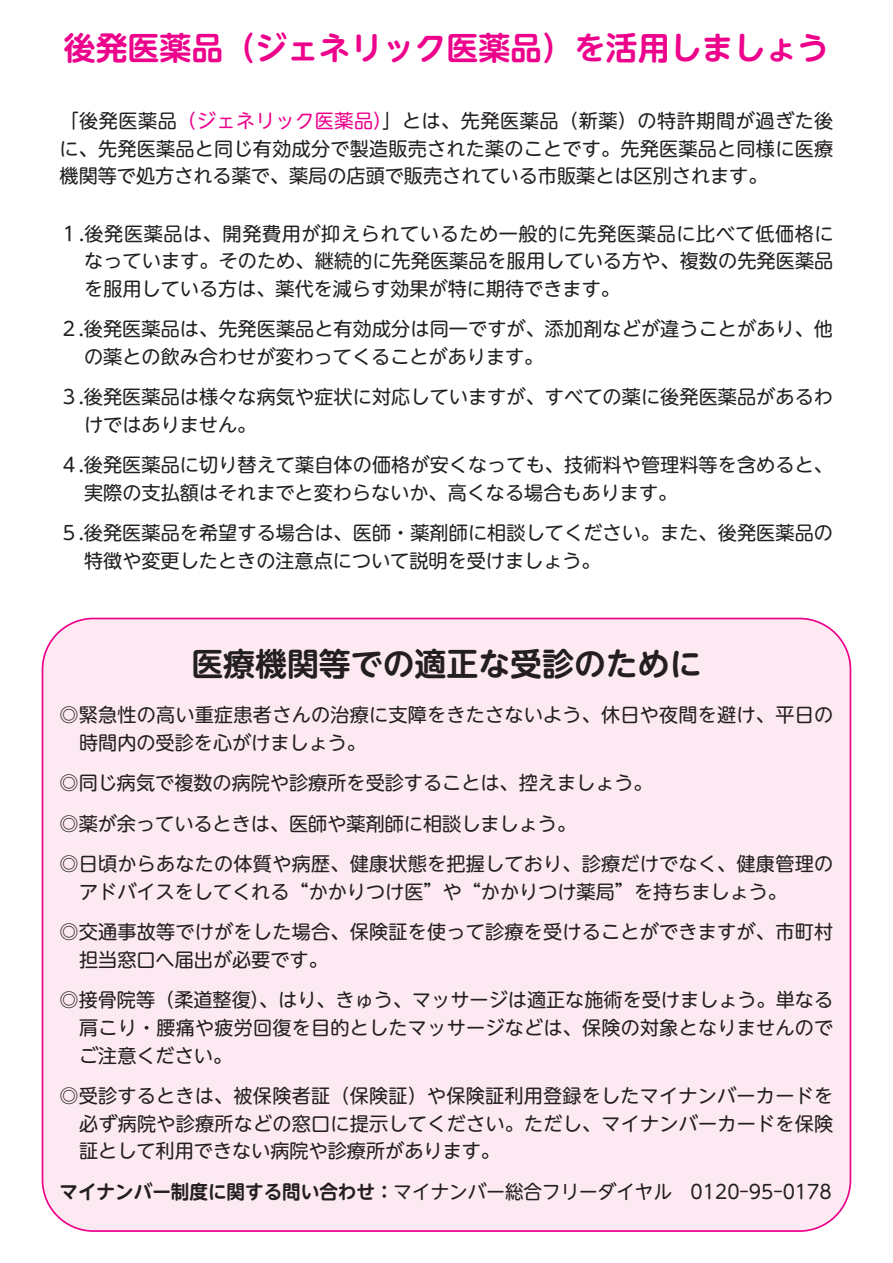
<style>
.page{position:relative;width:893px;height:1263px;background:#fff}
.page>*{position:absolute;margin:0;border:0;box-sizing:border-box;transform-origin:0 0}
.t1{font:700 31.95px "UD Shin M Go Pro De";color:#ed028c}
.t2{font:700 31.95px "UD Shin M Go Pro De";color:#231f20}
.t3{font:19.2px/27.6px "UD Shin M Go Pro";color:#231f20}
.s1{color:#ed028c}
.s2{font-family:"UD Shin M Go Pro De";font-weight:700}
</style>
<div class="page">
<div style="left:43px;top:618px;width:807px;height:613px;background:#fce9f1;border-radius:51px"></div>
<h1 class="t1" style="left:64px;top:21px;width:767px">後発医薬品（ジェネリック医薬品）を活用しましょう</h1>
<p class="t3" style="left:60px;top:106px;width:775px;text-align:justify">「後発医薬品<span class="s1">（ジェネリック医薬品）</span>」とは、先発医薬品（新薬）の特許期間が過ぎた後に、先発医薬品と同じ有効成分で製造販売された薬のことです。先発医薬品と同様に医療機関等で処方される薬で、薬局の店頭で販売されている市販薬とは区別されます。</p>
<p class="t3" style="left:84px;top:218px;width:751px;text-align:justify;text-indent:-25px">１.後発医薬品は、開発費用が抑えられているため一般的に先発医薬品に比べて低価格になっています。そのため、継続的に先発医薬品を服用している方や、複数の先発医薬品を服用している方は、薬代を減らす効果が特に期待できます。</p>
<p class="t3" style="left:84px;top:314px;width:750px;text-indent:-25px">２.後発医薬品は、先発医薬品と有効成分は同一ですが、添加剤などが違うことがあり、他の薬との飲み合わせが変わってくることがあります。</p>
<p class="t3" style="left:84px;top:382px;width:750px;text-indent:-25px">３.後発医薬品は様々な病気や症状に対応していますが、すべての薬に後発医薬品があるわけではありません。</p>
<p class="t3" style="left:84px;top:450px;width:750px;text-indent:-25px">４.後発医薬品に切り替えて薬自体の価格が安くなっても、技術料や管理料等を含めると、実際の支払額はそれまでと変わらないか、高くなる場合もあります。</p>
<p class="t3" style="left:84px;top:518px;width:750px;text-indent:-25px">５.後発医薬品を希望する場合は、医師・薬剤師に相談してください。また、後発医薬品の特徴や変更したときの注意点について説明を受けましょう。</p>
<h1 class="t2" style="left:191px;top:638px;width:512px">医療機関等での適正な受診のために</h1>
<p class="t3" style="left:79px;top:700px;width:756px;text-indent:-20px">◎緊急性の高い重症患者さんの治療に支障をきたさないよう、休日や夜間を避け、平日の時間内の受診を心がけましょう。</p>
<p class="t3" style="left:60px;top:762px;width:775px;line-height:40.3px">◎同じ病気で複数の病院や診療所を受診することは、控えましょう。<br>◎薬が余っているときは、医師や薬剤師に相談しましょう。<br>◎日頃からあなたの体質や病歴、健康状態を把握しており、診療だけでなく、健康管理の</p>
<p class="t3" style="left:60px;top:870px;width:775px;line-height:40.3px;text-indent:20px">アドバイスをしてくれる“かかりつけ医”や“かかりつけ薬局”を持ちましょう。<br>◎交通事故等でけがをした場合、保険証を使って診療を受けることができますが、市町村</p>
<p class="t3" style="left:60px;top:938px;width:775px;line-height:40.3px;text-indent:20px">担当窓口へ届出が必要です。<br>◎接骨院等（柔道整復）、はり、きゅう、マッサージは適正な施術を受けましょう。単なる</p>
<p class="t3" style="left:79px;top:1013px;width:756px">肩こり・腰痛や疲労回復を目的としたマッサージなどは、保険の対象となりませんのでご注意ください。</p>
<p class="t3" style="left:79px;top:1081px;width:756px;text-align:justify;text-indent:-20px">◎受診するときは、被保険者証（保険証）や保険証利用登録をしたマイナンバーカードを必ず病院や診療所などの窓口に提示してください。ただし、マイナンバーカードを保険証として利用できない病院や診療所があります。</p>
<p class="t3" style="left:60px;top:1176px;width:774px"><span class="s2">マイナンバー制度に関する問い合わせ：</span>マイナンバー総合フリーダイヤル　0120-95-0178</p>
</div>
